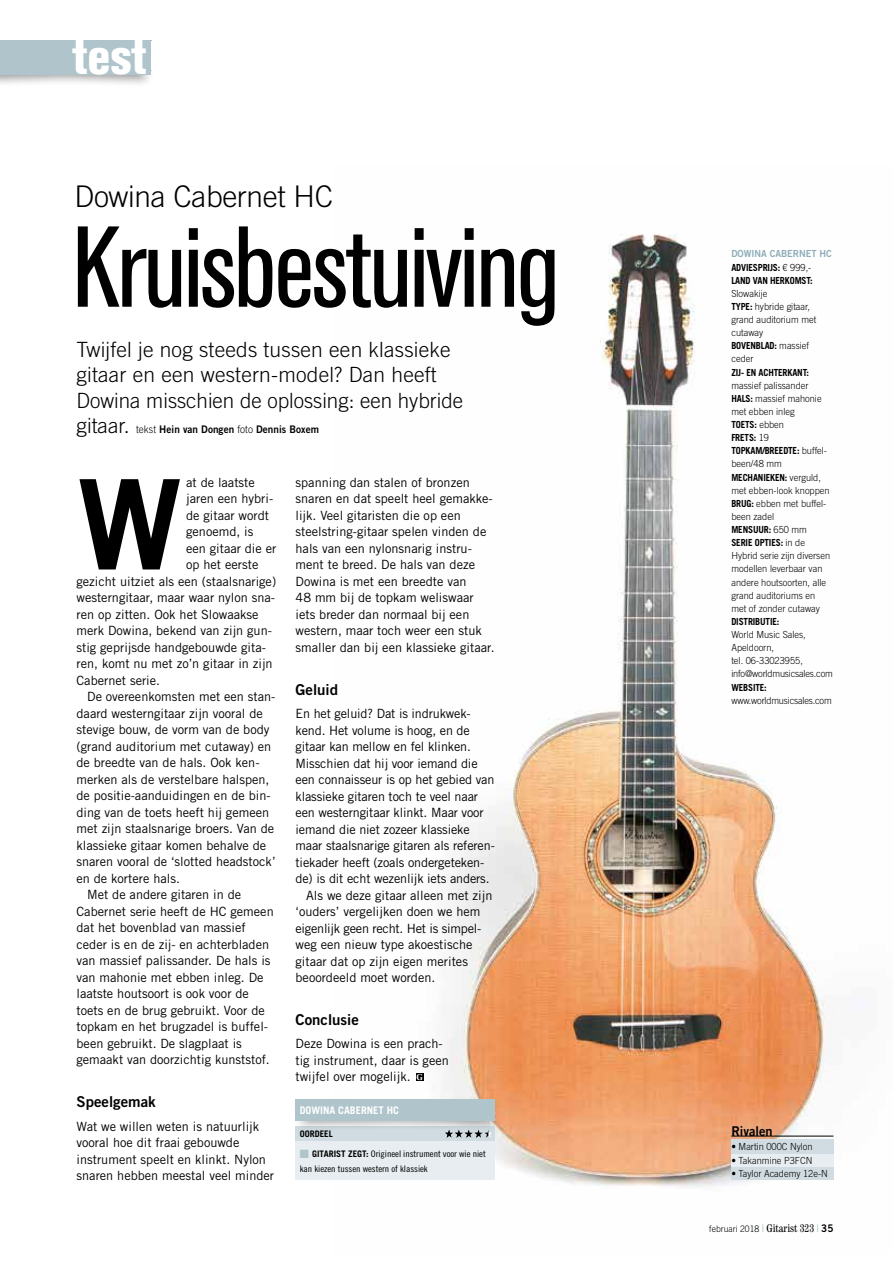
<style>
.page{position:relative;width:893px;height:1263px;background:#fff}
.page>*{position:absolute;margin:0;border:0;box-sizing:border-box;transform-origin:0 0}
.t1{font:700 125.1px "Trade Gothic LT Std";color:#000}
.t2{font:condensed 113.7px "Akzidenz Grotesk BE";letter-spacing:-.02em;color:#000}
.t3{font:800 condensed 48.15px "Akzidenz Grotesk BE";color:#fff}
.t4{font:300 29.85px "Trade Gothic LT Std";letter-spacing:-.01em;color:#000}
.t5{font:300 21px/25.5px "Trade Gothic LT Std";letter-spacing:.01em;color:#000}
.t6{font:15px "Trade Gothic LT Std Bd 2";color:#000}
.t7{font:13.5px "Trade Gothic LT Std Bd 2";color:#000;scale:.95 1}
.t8{font:12.75px/16.5px "Trade Gothic LT Std";color:#000}
.t9{font:12.75px "Trade Gothic LT Std";letter-spacing:-.02em;color:#000}
.t10{font:10.5px "Trade Gothic LT Std Bd 2";letter-spacing:.005em;color:#000;scale:.95 1}
.t11{font:700 10.5px "Trade Gothic LT Std";color:#fff}
.t12{font:300 9.75px/13px "Trade Gothic LT Std";color:#000;scale:.95 1}
.t13{font:700 9.75px/13.2px "Trade Gothic LT Std";letter-spacing:-.015em;color:#000;scale:.93 1}
.t14{font:300 9.75px "Trade Gothic LT Std";letter-spacing:-.02em;color:#000;scale:.95 1}
.t15{font:9.75px "Trade Gothic LT Std Bd 2";color:#8dadb7;scale:.95 1}
.t16{font:9px/15px "Trade Gothic LT Std Cn 18";letter-spacing:-.005em;color:#000;scale:1.1 1}
.t17{font:300 9px "Trade Gothic LT Std";letter-spacing:.005em;color:#000;scale:.95 1}
.t18{font:700 9px "Trade Gothic LT Std";color:#000}
.s1{font-family:"Trade Gothic LT Std";font-weight:300;font-size:21px}
.s2{font-family:"Trade Gothic LT Std";font-weight:300}
.s3{font-family:"Utopia Std";font-weight:600;font-size:9.15px;color:#fff}
.s4{color:#afc4cb}
.s5{font-family:"Trade Gothic LT Std";font-weight:700}
.s6{font-weight:300}
.s7{font-weight:700}
.s8{font-family:"Century Std";font-stretch:condensed;font-size:11.25px;color:#8dadb7}
.s9{font-family:"Century Std";font-weight:400;font-stretch:condensed;font-size:11.25px}
.s10{font-family:"Trade Gothic LT Std Bd 2";font-weight:400;font-size:10.5px}
</style>
<div class="page">
<img style="left:333px;top:234px;width:501px;height:953px">
<div style="left:731px;top:1139px;width:102px;height:14px;background:#d0dce1"></div>
<div style="left:731px;top:1154px;width:102px;height:13px;background:#e7edf0"></div>
<div style="left:731px;top:1167px;width:102px;height:13px;background:#d0dce1"></div>
<hr style="left:731px;top:1136px;width:102px;height:1px;background:#000">
<div style="left:0;top:40px;width:154px;height:47px;background:#000;opacity:.4"></div>
<div style="left:0;top:40px;width:151px;height:34px;background:#afc4cb"></div>
<div style="left:296px;top:1127px;width:199px;height:14px;background:#d0dce1"></div>
<div style="left:296px;top:1142px;width:199px;height:38px;background:#e7edf0"></div>
<div style="left:290px;top:1097px;width:213px;height:35px;background:#000;opacity:.4"></div>
<div style="left:296px;top:1099px;width:199px;height:21px;background:#afc4cb"></div>
<svg style="left:445px;top:1130px;width:47px;height:8px"></svg>
<div style="left:416px;top:1074px;width:7px;height:7px;background:#000"></div>
<h3 class="t3" style="left:72px;top:30px;width:76px">test</h3>
<h3 class="t4" style="left:74px;top:179px;width:260px">Dowina Cabernet HC</h3>
<h2 class="t2" style="left:72px;top:204px;width:489px">Kruisbestuiving</h2>
<h3 class="t5" style="left:77px;top:336px;width:388px">Twijfel je nog steeds tussen een klassieke gitaar en een western-model? Dan heeft<br>Dowina misschien de oplossing: een hybride</h3>
<p class="t10" style="left:77px;top:423px;width:257px"><span class="s1">gitaar.</span> <span class="s2">tekst</span> Hein van Dongen <span class="s2">foto</span> Dennis Boxem</p>
<h1 class="t1" style="left:77px;top:448px;width:108px">W</h1>
<p class="t8" style="left:186px;top:474px;width:70px">at de laatste</p>
<p class="t8" style="left:186px;top:490px;width:89px">jaren een hybri-</p>
<p class="t8" style="left:186px;top:507px;width:84px">de gitaar wordt</p>
<p class="t8" style="left:186px;top:523px;width:69px">genoemd, is</p>
<p class="t8" style="left:186px;top:540px;width:92px">een gitaar die er</p>
<p class="t8" style="left:186px;top:556px;width:74px">op het eerste</p>
<p class="t8" style="left:77px;top:573px;width:201px">gezicht uitziet als een (staalsnarige)</p>
<p class="t8" style="left:77px;top:589px;width:200px">westerngitaar, maar waar nylon sna-</p>
<p class="t8" style="left:77px;top:606px;width:184px">ren op zitten. Ook het Slowaakse</p>
<p class="t8" style="left:77px;top:622px;width:197px">merk Dowina, bekend van zijn gun-</p>
<p class="t8" style="left:77px;top:639px;width:191px">stig geprijsde handgebouwde gita-</p>
<p class="t8" style="left:77px;top:655px;width:198px">ren, komt nu met zo’n gitaar in zijn</p>
<p class="t8" style="left:77px;top:672px;width:85px">Cabernet serie.</p>
<p class="t8" style="left:87px;top:688px;width:190px">De overeenkomsten met een stan-</p>
<p class="t8" style="left:77px;top:705px;width:188px">daard westerngitaar zijn vooral de</p>
<p class="t8" style="left:77px;top:721px;width:194px">stevige bouw, de vorm van de body</p>
<p class="t8" style="left:77px;top:738px;width:196px">(grand auditorium met cutaway) en</p>
<p class="t8" style="left:77px;top:754px;width:185px">de breedte van de hals. Ook ken-</p>
<p class="t8" style="left:77px;top:771px;width:194px">merken als de verstelbare halspen,</p>
<p class="t8" style="left:77px;top:787px;width:196px">de positie-aanduidingen en de bin-</p>
<p class="t8" style="left:77px;top:804px;width:194px">ding van de toets heeft hij gemeen</p>
<p class="t8" style="left:77px;top:820px;width:199px">met zijn staalsnarige broers. Van de</p>
<p class="t8" style="left:77px;top:837px;width:191px">klassieke gitaar komen behalve de</p>
<p class="t8" style="left:77px;top:853px;width:201px">snaren vooral de ‘slotted headstock’</p>
<p class="t8" style="left:77px;top:870px;width:105px">en de kortere hals.</p>
<p class="t8" style="left:87px;top:886px;width:156px">Met de andere gitaren in de</p>
<p class="t8" style="left:77px;top:903px;width:199px">Cabernet serie heeft de HC gemeen</p>
<p class="t8" style="left:77px;top:919px;width:171px">dat het bovenblad van massief</p>
<p class="t8" style="left:77px;top:936px;width:194px">ceder is en de zij- en achterbladen</p>
<p class="t8" style="left:77px;top:952px;width:196px">van massief palissander. De hals is</p>
<p class="t8" style="left:77px;top:969px;width:188px">van mahonie met ebben inleg. De</p>
<p class="t8" style="left:77px;top:985px;width:174px">laatste houtsoort is ook voor de</p>
<p class="t8" style="left:77px;top:1002px;width:190px">toets en de brug gebruikt. Voor de</p>
<p class="t8" style="left:77px;top:1018px;width:193px">topkam en het brugzadel is buffel-</p>
<p class="t8" style="left:77px;top:1035px;width:167px">been gebruikt. De slagplaat is</p>
<p class="t8" style="left:77px;top:1051px;width:195px">gemaakt van doorzichtig kunststof.</p>
<p class="t6" style="left:77px;top:1093px;width:81px">Speelgemak</p>
<p class="t8" style="left:77px;top:1117px;width:199px">Wat we willen weten is natuurlijk vooral hoe dit fraai gebouwde instrument speelt en klinkt. Nylon snaren hebben meestal veel minder</p>
<p class="t8" style="left:296px;top:474px;width:201px">spanning dan stalen of bronzen snaren en dat speelt heel gemakke&shy;lijk. Veel gitaristen die op een steelstring-gitaar spelen vinden de hals van een nylonsnarig instru&shy;ment te breed. De hals van deze<br>Dowina is met een breedte van<br>48 mm bij de topkam weliswaar iets breder dan normaal bij een western, maar toch weer een stuk smaller dan bij een klassieke gitaar.</p>
<p class="t6" style="left:296px;top:680px;width:44px">Geluid</p>
<p class="t8" style="left:296px;top:705px;width:177px">En het geluid? Dat is indrukwek-</p>
<p class="t8" style="left:296px;top:721px;width:176px">kend. Het volume is hoog, en de</p>
<p class="t8" style="left:296px;top:738px;width:177px">gitaar kan mellow en fel klinken.</p>
<p class="t8" style="left:296px;top:754px;width:184px">Misschien dat hij voor iemand die</p>
<p class="t8" style="left:296px;top:771px;width:200px">een connaisseur is op het gebied van</p>
<p class="t8" style="left:296px;top:787px;width:184px">klassieke gitaren toch te veel naar</p>
<p class="t8" style="left:296px;top:804px;width:190px">een westerngitaar klinkt. Maar voor</p>
<p class="t8" style="left:296px;top:820px;width:176px">iemand die niet zozeer klassieke</p>
<p class="t8" style="left:296px;top:837px;width:201px">maar staalsnarige gitaren als referen-</p>
<p class="t8" style="left:296px;top:853px;width:190px">tiekader heeft (zoals ondergeteken-</p>
<p class="t8" style="left:296px;top:870px;width:196px">de) is dit echt wezenlijk iets anders.</p>
<p class="t8" style="left:306px;top:886px;width:188px">Als we deze gitaar alleen met zijn</p>
<p class="t8" style="left:296px;top:903px;width:186px">‘ouders’ vergelijken doen we hem</p>
<p class="t9" style="left:296px;top:920px;width:187px">eigenlijk geen recht. Het is simpel-</p>
<p class="t8" style="left:296px;top:936px;width:179px">weg een nieuw type akoestische</p>
<p class="t8" style="left:296px;top:952px;width:174px">gitaar dat op zijn eigen merites</p>
<p class="t8" style="left:296px;top:969px;width:141px">beoordeeld moet worden.</p>
<p class="t6" style="left:296px;top:1010px;width:65px">Conclusie</p>
<p class="t8" style="left:296px;top:1035px;width:155px">Deze Dowina is een prach&shy;tig instrument, daar is geen twijfel over mogelijk. <span class="s3">G</span></p>
<p class="t11" style="left:300px;top:1104px;width:101px">DOWINA CABERNET HC</p>
<p class="t18" style="left:300px;top:1128px;width:35px">OORDEEL</p>
<p class="t16" style="left:300px;top:1146px;width:171px"><span class="s4">■</span> <span class="s5">GITARIST ZEGT:</span> Origineel instrument voor wie niet kan kiezen tussen western of klassiek</p>
<p class="t15" style="left:731px;top:248px;width:107px">DOWINA CABERNET HC</p>
<p class="t13" style="left:731px;top:260px;width:89px">ADVIESPRIJS: <span class="s6">€ 999,-<br></span>LAND VAN HERKOMST:</p>
<p class="t12" style="left:731px;top:287px;width:91px">Slowakije<br><span class="s7">TYPE:</span> hybride gitaar, grand auditorium met cutaway<br><span class="s7">BOVENBLAD:</span> massief ceder</p>
<p class="t13" style="left:731px;top:365px;width:85px">ZIJ- EN ACHTERKANT:</p>
<p class="t12" style="left:731px;top:379px;width:105px">massief palissander<br><span class="s7">HALS:</span> massief mahonie met ebben inleg<br><span class="s7">TOETS:</span> ebben<br><span class="s7">FRETS:</span> 19<br><span class="s7">TOPKAM/BREEDTE:</span> buffel&shy;been/48 mm<br><span class="s7">MECHANIEKEN:</span> verguld, met ebben-look knoppen<br><span class="s7">BRUG:</span> ebben met buffel&shy;been zadel<br><span class="s7">MENSUUR:</span> 650 mm<br><span class="s7">SERIE OPTIES:</span> in de<br>Hybrid serie zijn diversen modellen leverbaar van andere houtsoorten, alle grand auditoriums en met of zonder cutaway</p>
<p class="t13" style="left:731px;top:615px;width:53px">DISTRIBUTIE:</p>
<p class="t12" style="left:731px;top:628px;width:108px">World Music Sales,<br>Apeldoorn,<br>tel. 06-33023955, info@worldmusicsales.com</p>
<p class="t13" style="left:731px;top:680px;width:39px">WEBSITE:</p>
<p class="t14" style="left:731px;top:694px;width:107px">www.worldmusicsales.com</p>
<p class="t7" style="left:731px;top:1123px;width:45px">Rivalen</p>
<p class="t12" style="left:731px;top:1140px;width:87px">• Martin 000C Nylon</p>
<p class="t12" style="left:731px;top:1153px;width:87px">• Takanmine P3FCN</p>
<p class="t12" style="left:731px;top:1167px;width:103px">• Taylor Academy 12e-N</p>
<p class="t17" style="left:709px;top:1224px;width:132px">februari 2018 <span class="s8">|</span> <span class="s9">Gitarist 323</span> <span class="s8">|</span> <span class="s10">35</span></p>
</div>
